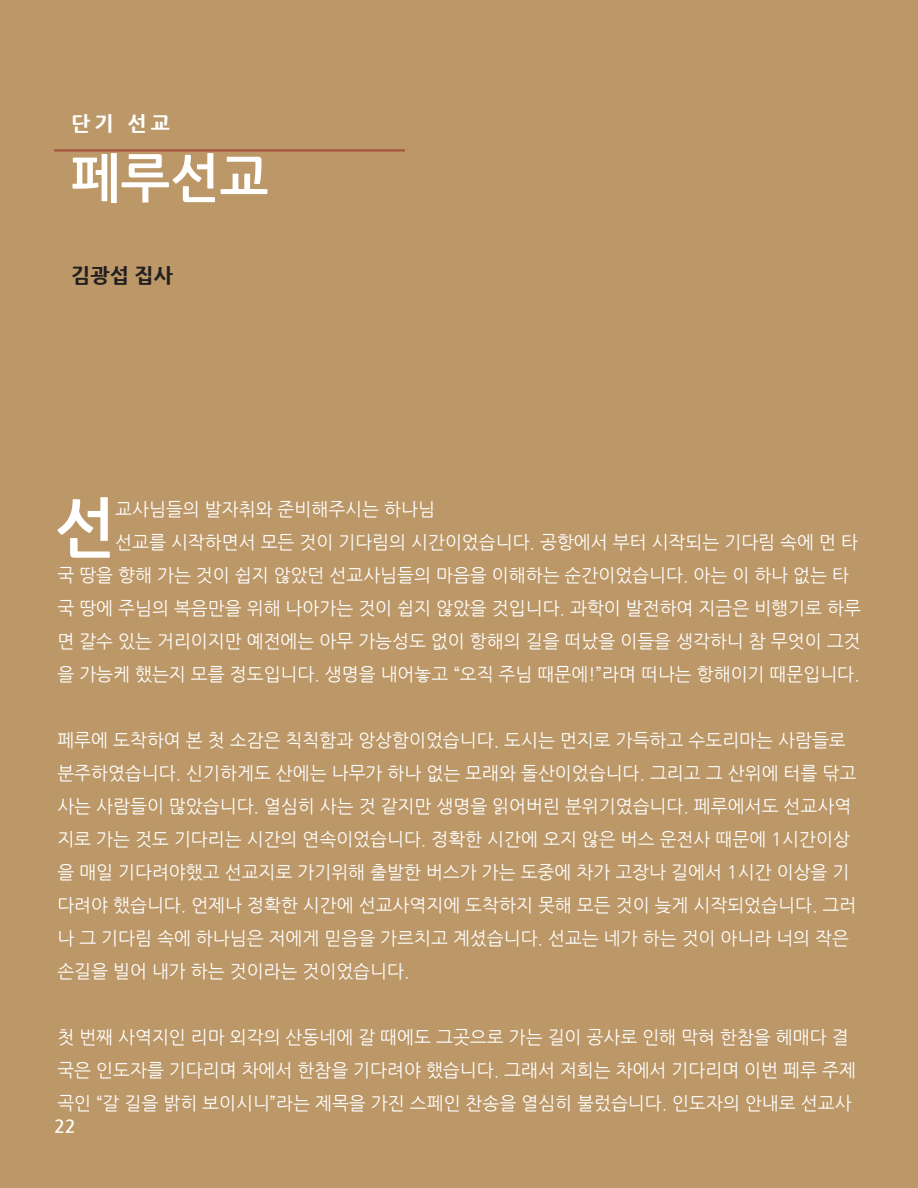
<style>
.page{position:relative;width:918px;height:1188px;background:#bc9767}
.page>*{position:absolute;margin:0;border:0;box-sizing:border-box;transform-origin:0 0}
.t1{font:700 64.8px "Nanum Gothic";color:#fff}
.Headline_Text_-_Alig{font:700 52.5px "Nanum Gothic";color:#fff}
.Byline_with_Bio{font:800 20.4px "Nanum Gothic";color:#231f20}
.Section_Header_-_Rig{font:800 20.4px "Nanum Gothic";color:#fff}
.t2{font:18px/33px "Nanum Gothic";color:#fff}
.t3{font:700 18px "Nanum Gothic";color:#fff}
</style>
<div class="page">
<hr style="left:54px;top:149px;width:351px;height:3px;background:#a75540">
<p class="Section_Header_-_Rig" style="left:71px;top:112px;width:100px">단기 선교</p>
<p class="Headline_Text_-_Alig" style="left:71px;top:152px;width:199px">페루선교</p>
<p class="Byline_with_Bio" style="left:71px;top:265px;width:103px">김광섭 집사</p>
<p class="t1" style="left:54px;top:496px;width:62px">선</p>
<p class="t2" style="left:115px;top:494px;width:321px">교사님들의 발자취와 준비해주시는 하나님</p>
<p class="t2" style="left:57px;top:527px;width:805px;text-indent:58px">선교를 시작하면서 모든 것이 기다림의 시간이었습니다. 공항에서 부터 시작되는 기다림 속에 먼 타 국 땅을 향해 가는 것이 쉽지 않았던 선교사님들의 마음을 이해하는 순간이었습니다. 아는 이 하나 없는 타 국 땅에 주님의 복음만을 위해 나아가는 것이 쉽지 않았을 것입니다. 과학이 발전하여 지금은 비행기로 하루 면 갈수 있는 거리이지만 예전에는 아무 가능성도 없이 항해의 길을 떠났을 이들을 생각하니 참 무엇이 그것 을 가능케 했는지 모를 정도입니다. 생명을 내어놓고 “오직 주님 때문에!”라며 떠나는 항해이기 때문입니다.</p>
<p class="t2" style="left:57px;top:725px;width:800px">페루에 도착하여 본 첫 소감은 칙칙함과 앙상함이었습니다. 도시는 먼지로 가득하고 수도리마는 사람들로 분주하였습니다. 신기하게도 산에는 나무가 하나 없는 모래와 돌산이었습니다. 그리고 그 산위에 터를 닦고 사는 사람들이 많았습니다. 열심히 사는 것 같지만 생명을 읽어버린 분위기였습니다. 페루에서도 선교사역 지로 가는 것도 기다리는 시간의 연속이었습니다. 정확한 시간에 오지 않은 버스 운전사 때문에 1시간이상 을 매일 기다려야했고 선교지로 가기위해 출발한 버스가 가는 도중에 차가 고장나 길에서 1시간 이상을 기 다려야 했습니다. 언제나 정확한 시간에 선교사역지에 도착하지 못해 모든 것이 늦게 시작되었습니다. 그러 나 그 기다림 속에 하나님은 저에게 믿음을 가르치고 계셨습니다. 선교는 네가 하는 것이 아니라 너의 작은 손길을 빌어 내가 하는 것이라는 것이었습니다.</p>
<p class="t2" style="left:57px;top:1022px;width:800px">첫 번째 사역지인 리마 외각의 산동네에 갈 때에도 그곳으로 가는 길이 공사로 인해 막혀 한참을 헤매다 결 국은 인도자를 기다리며 차에서 한참을 기다려야 했습니다. 그래서 저희는 차에서 기다리며 이번 페루 주제 곡인 “갈 길을 밝히 보이시니”라는 제목을 가진 스페인 찬송을 열심히 불렀습니다. 인도자의 안내로 선교사</p>
<p class="t3" style="left:54px;top:1117px;width:23px">22</p>
</div>
